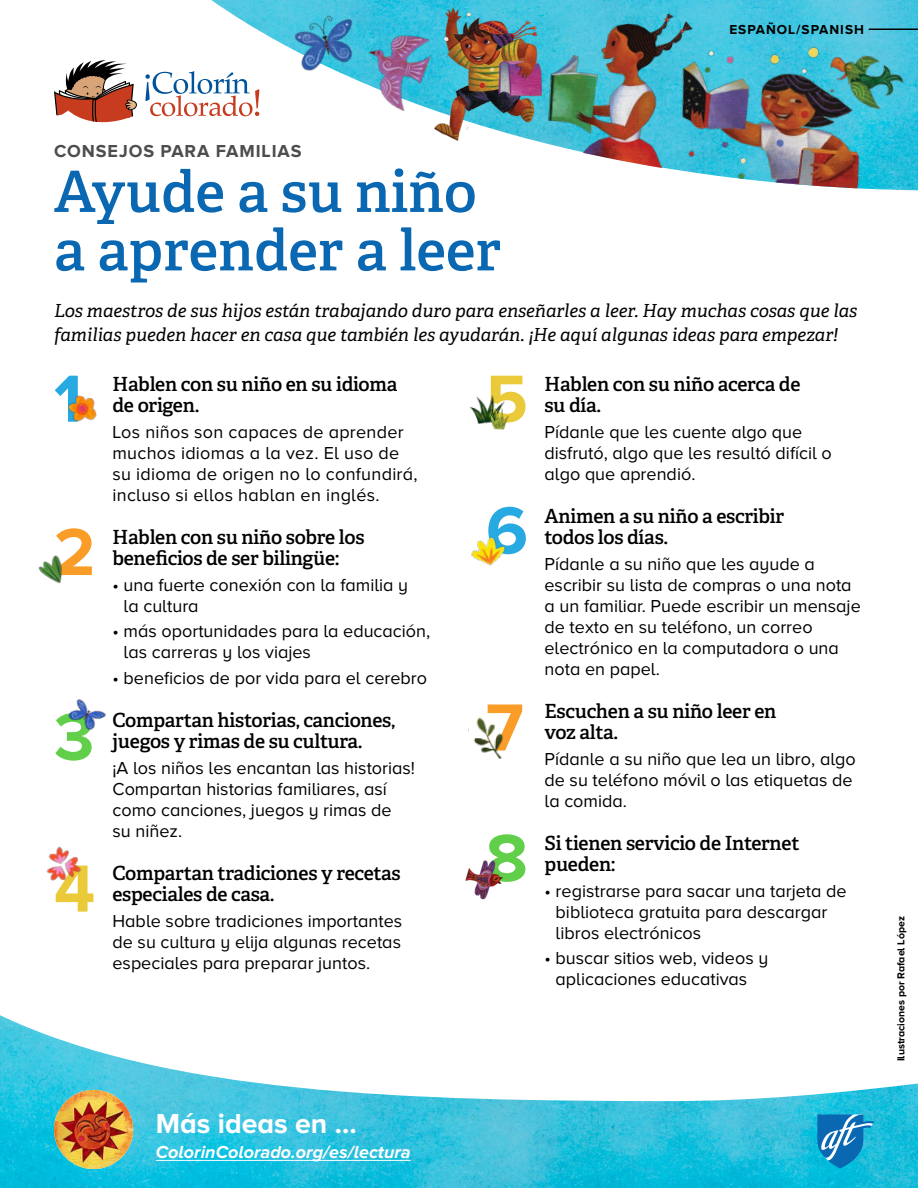
<style>
.page{position:relative;width:918px;height:1188px;background:#fff}
.page>*{position:absolute;margin:0;border:0;box-sizing:border-box;transform-origin:0 0}
.t1{font:700 69px "Proxima Nova A";color:#ebca39}
.t2{font:700 69px "Proxima Nova A";color:#f99d28}
.t3{font:700 69px "Proxima Nova A";color:#61cf4a}
.t4{font:700 69px "Proxima Nova A";color:#27a9e1}
.t5{font:600 57px/58.5px "Adelle";color:#0a67b2}
.t6{font:700 28.5px "Proxima Nova A";color:#fff}
.t7{font:600 19.5px/21px "Adelle";letter-spacing:-.015em;color:#000}
.t8{font:18px/21px "Proxima Nova A";color:#000}
.t9{font:italic 18px/24px "Adelle";color:#000}
.t10{font:italic 700 18px "Proxima Nova A";color:#fff}
.t11{font:700 18px "Proxima Nova A";letter-spacing:.05em;color:#4d4d4f}
.t12{font:700 13.5px "Proxima Nova A";letter-spacing:.075em;color:#000}
.t13{font:700 10.5px "Proxima Nova A";color:#000}
</style>
<div class="page">
<img style="left:211px;top:0;width:175px;height:117px">
<img style="left:665px;top:0;width:253px;height:190px">
<img style="left:333px;top:3px;width:53px;height:114px">
<img style="left:276px;top:0;width:93px;height:90px">
<img style="left:386px;top:0;width:156px;height:143px">
<img style="left:0;top:1015px;width:918px;height:173px">
<hr style="left:156px;top:1160px;width:255px;height:1px;background:#fff">
<img style="left:54px;top:1090px;width:79px;height:79px;border-radius:40px">
<svg style="left:145px;top:71px;width:114px;height:45px"></svg>
<svg style="left:54px;top:60px;width:83px;height:63px"></svg>
<img style="left:38px;top:555px;width:25px;height:29px">
<img style="left:68px;top:699px;width:38px;height:31px">
<img style="left:69px;top:853px;width:12px;height:25px">
<img style="left:48px;top:846px;width:24px;height:21px">
<img style="left:46px;top:862px;width:23px;height:19px">
<img style="left:465px;top:860px;width:38px;height:40px">
<img style="left:469px;top:395px;width:36px;height:29px">
<img style="left:489px;top:404px;width:20px;height:26px">
<img style="left:471px;top:537px;width:35px;height:29px">
<img style="left:68px;top:395px;width:29px;height:27px">
<img style="left:468px;top:717px;width:36px;height:42px">
<svg style="left:817px;top:1114px;width:57px;height:55px;background:#2f97c9"></svg>
<hr style="left:869px;top:28px;width:49px;height:2px;background:#000">
<img style="left:542px;top:0;width:152px;height:168px">
<p class="t12" style="left:729px;top:22px;width:136px">ESPAÑOL/SPANISH</p>
<p class="t11" style="left:54px;top:141px;width:249px">CONSEJOS PARA FAMILIAS</p>
<h2 class="t5" style="left:54px;top:163px;width:449px">Ayude a su niño a aprender a leer</h2>
<p class="t9" style="left:54px;top:299px;width:805px">Los maestros de sus hijos están trabajando duro para enseñarles a leer. Hay muchas cosas que las familias pueden hacer en casa que también les ayudarán. ¡He aquí algunas ideas para empezar!</p>
<p class="t7" style="left:112px;top:374px;width:286px">Hablen con su niño en su idioma de origen.</p>
<p class="t8" style="left:112px;top:421px;width:307px">Los niños son capaces de aprender muchos idiomas a la vez. El uso de su idioma de origen no lo confundirá, incluso si ellos hablan en inglés.</p>
<p class="t7" style="left:112px;top:527px;width:254px">Hablen con su niño sobre los beneficios de ser bilingüe:</p>
<p class="t8" style="left:124px;top:574px;width:286px;text-indent:-11px">• una fuerte conexión con la familia y la cultura</p>
<p class="t8" style="left:124px;top:621px;width:308px;text-indent:-11px">• más oportunidades para la educación, las carreras y los viajes</p>
<p class="t8" style="left:112px;top:667px;width:316px">• beneficios de por vida para el cerebro</p>
<p class="t7" style="left:112px;top:710px;width:284px">Compartan historias, canciones, juegos y rimas de su cultura.</p>
<p class="t8" style="left:112px;top:757px;width:304px">¡A los niños les encantan las historias!<br>Compartan historias familiares, así como canciones, juegos y rimas de<br>su niñez.</p>
<p class="t7" style="left:112px;top:863px;width:290px">Compartan tradiciones y recetas especiales de casa.</p>
<p class="t8" style="left:112px;top:910px;width:291px;text-align:justify">Hable sobre tradiciones importantes de su cultura y elija algunas recetas especiales para preparar juntos.</p>
<h1 class="t4" style="left:54px;top:359px;width:30px">1</h1>
<h1 class="t1" style="left:486px;top:359px;width:43px">5</h1>
<p class="t7" style="left:544px;top:374px;width:258px">Hablen con su niño acerca de su día.</p>
<p class="t8" style="left:544px;top:421px;width:289px">Pídanle que les cuente algo que disfrutó, algo que les resultó difícil o algo que aprendió.</p>
<p class="t7" style="left:544px;top:506px;width:241px">Animen a su niño a escribir todos los días.</p>
<p class="t8" style="left:544px;top:553px;width:318px">Pídanle a su niño que les ayude a escribir su lista de compras o una nota a un familiar. Puede escribir un mensaje de texto en su teléfono, un correo electrónico en la computadora o una nota en papel.</p>
<p class="t7" style="left:544px;top:701px;width:233px">Escuchen a su niño leer en voz alta.</p>
<p class="t8" style="left:544px;top:748px;width:313px">Pídanle a su niño que lea un libro, algo de su teléfono móvil o las etiquetas de la comida.</p>
<p class="t7" style="left:544px;top:833px;width:257px">Si tienen servicio de Internet pueden:</p>
<p class="t8" style="left:556px;top:880px;width:293px;text-indent:-11px">• registrarse para sacar una tarjeta de biblioteca gratuita para descargar libros electrónicos</p>
<p class="t8" style="left:544px;top:948px;width:225px;text-align:center">• buscar sitios web, videos y aplicaciones educativas</p>
<h1 class="t4" style="left:486px;top:491px;width:43px">6</h1>
<h1 class="t2" style="left:54px;top:513px;width:43px">2</h1>
<h1 class="t2" style="left:486px;top:688px;width:39px">7</h1>
<h1 class="t3" style="left:54px;top:698px;width:42px">3</h1>
<h1 class="t3" style="left:486px;top:819px;width:43px">8</h1>
<h1 class="t1" style="left:54px;top:849px;width:43px">4</h1>
<h3 class="t6" style="left:156px;top:1107px;width:202px">Más ideas en ...</h3>
<p class="t10" style="left:156px;top:1142px;width:256px">ColorinColorado.org/es/lectura</p>
<p class="t13" style="left:895px;top:1061px;width:146px;rotate:-90deg">Ilustraciones por Rafael López</p>
</div>
